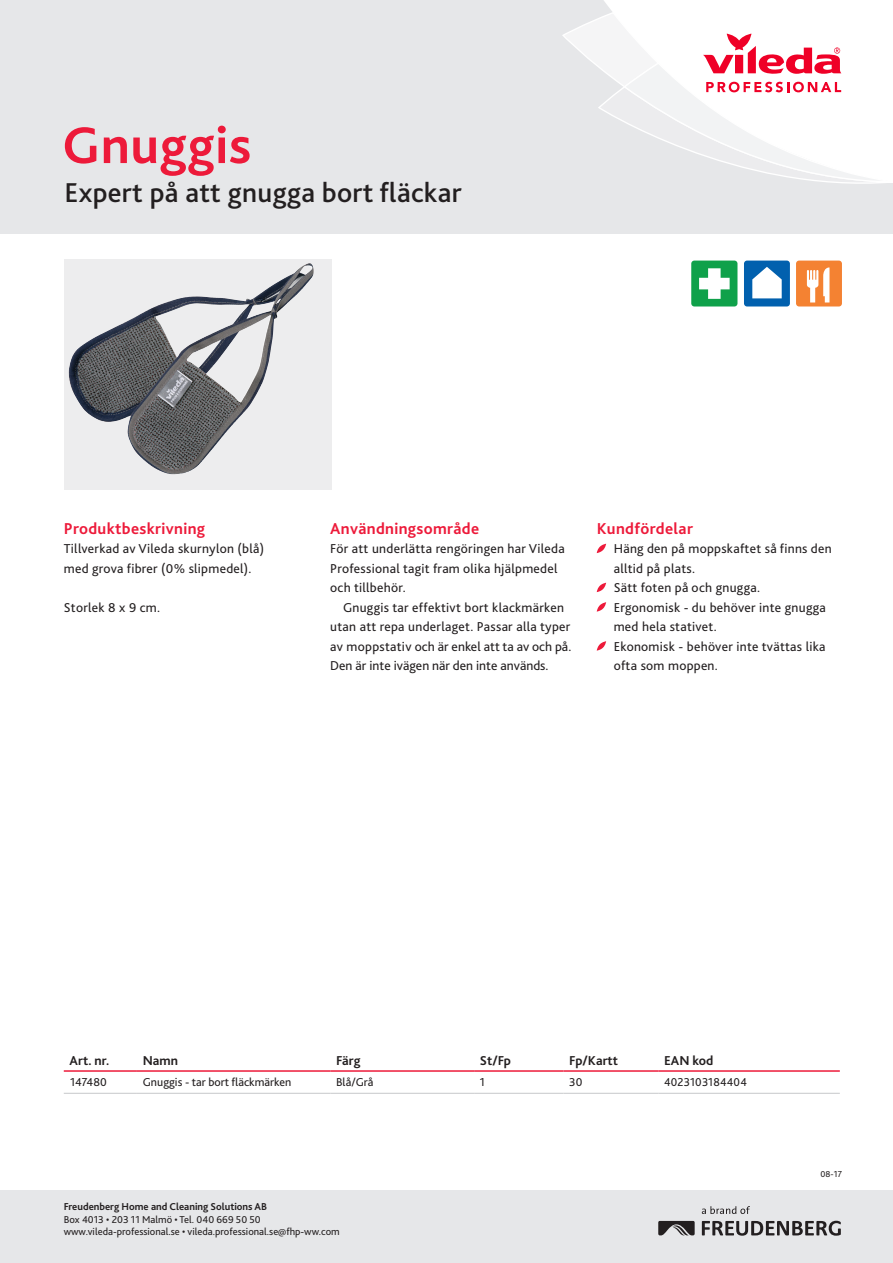
<style>
.page{position:relative;width:893px;height:1263px;background:#fff}
.page>*{position:absolute;margin:0;border:0;box-sizing:border-box;transform-origin:0 0}
.Headline{font:700 54px "Bliss 2";letter-spacing:.01em;color:#ed1a3a}
.Subline{font:500 28.5px "Bliss 2";letter-spacing:.01em;color:#231f20}
.Copy_cross_heading{font:700 16.5px "Bliss 2";letter-spacing:.02em;color:#ed1a3a}
.Copy_text{font:13.5px/19.5px "Bliss 2";letter-spacing:.02em;color:#231f20}
.Bullet_wings{font:13.5px/19.5px "Bliss 2";letter-spacing:.02em;color:#231f20}
.Copy_text_Indent{font:13.5px/19.5px "Bliss 2";letter-spacing:.02em;color:#231f20}
.Tabell_rubrik{font:700 13.5px "Bliss 2";color:#231f20}
.Tabell_content{font:12px "Bliss 2";color:#231f20}
.Tabell_content-2{font:12px "Bliss 2";letter-spacing:.02em;color:#231f20}
.Footer_contact_detai{font:10.5px "Bliss 2";color:#231f20}
.Footer_contact_Viled{font:700 10.5px "Bliss 2";color:#231f20}
.t1{font:9px "Bliss 2";color:#231f20}
</style>
<div class="page">
<div style="left:0;top:0;width:893px;height:234px;background:#e6e7e9"></div>
<div style="left:0;top:1191px;width:893px;height:72px;background:#e6e7e9"></div>
<div style="left:604px;top:0;width:289px;height:11px;background:#fff"></div>
<svg style="left:562px;top:11px;width:331px;height:173px"></svg>
<svg style="left:702px;top:1221px;width:139px;height:15px"></svg>
<svg style="left:658px;top:1221px;width:37px;height:14px"></svg>
<svg style="left:702px;top:1206px;width:48px;height:8px"></svg>
<div style="left:744px;top:261px;width:46px;height:45px;background:#0160ae;border-radius:3px"></div>
<svg style="left:752px;top:267px;width:30px;height:31px"></svg>
<div style="left:796px;top:261px;width:46px;height:45px;background:#f48232;border-radius:3px"></div>
<svg style="left:807px;top:267px;width:22px;height:35px"></svg>
<div style="left:691px;top:261px;width:46px;height:45px;background:#0fa14a;border-radius:3px"></div>
<svg style="left:699px;top:268px;width:31px;height:31px"></svg>
<svg style="left:597px;top:544px;width:9px;height:9px"></svg>
<svg style="left:597px;top:583px;width:9px;height:9px"></svg>
<svg style="left:597px;top:602px;width:9px;height:10px"></svg>
<svg style="left:597px;top:641px;width:9px;height:10px"></svg>
<hr style="left:64px;top:1070px;width:73px;height:2px;background:#ed1a3a">
<hr style="left:137px;top:1070px;width:193px;height:2px;background:#ed1a3a">
<hr style="left:330px;top:1070px;width:144px;height:2px;background:#ed1a3a">
<hr style="left:474px;top:1070px;width:89px;height:2px;background:#ed1a3a">
<hr style="left:563px;top:1070px;width:95px;height:2px;background:#ed1a3a">
<hr style="left:658px;top:1070px;width:182px;height:2px;background:#ed1a3a">
<hr style="left:64px;top:1093px;width:73px;height:1px;background:#c7c8ca">
<hr style="left:330px;top:1093px;width:144px;height:1px;background:#c7c8ca">
<hr style="left:474px;top:1093px;width:89px;height:1px;background:#c7c8ca">
<hr style="left:563px;top:1093px;width:95px;height:1px;background:#c7c8ca">
<hr style="left:658px;top:1093px;width:182px;height:1px;background:#c7c8ca">
<hr style="left:137px;top:1093px;width:193px;height:1px;background:#c7c8ca">
<svg style="left:64px;top:259px;width:268px;height:231px;background:#bbbbbd"></svg>
<img style="left:199px;top:263px;width:110px;height:38px">
<p class="Headline" style="left:62px;top:112px;width:191px">Gnuggis</p>
<p class="Subline" style="left:65px;top:175px;width:399px">Expert på att gnugga bort fläckar</p>
<p class="Copy_cross_heading" style="left:64px;top:518px;width:143px">Produktbeskrivning</p>
<p class="Copy_text" style="left:64px;top:539px;width:202px">Tillverkad av Vileda skurnylon (blå) med grova fibrer (0% slipmedel).</p>
<p class="Copy_text" style="left:64px;top:597px;width:98px">Storlek 8 x 9 cm.</p>
<p class="Copy_cross_heading" style="left:330px;top:518px;width:151px">Användningsområde</p>
<p class="Copy_text" style="left:330px;top:539px;width:236px">För att underlätta rengöringen har Vileda<br>Professional tagit fram olika hjälpmedel och tillbehör.</p>
<p class="Copy_text_Indent" style="left:330px;top:597px;width:243px;text-indent:13px">Gnuggis tar effektivt bort klackmärken utan att repa underlaget. Passar alla typer av moppstativ och är enkel att ta av och på.<br>Den är inte ivägen när den inte används.</p>
<p class="Copy_cross_heading" style="left:597px;top:518px;width:98px">Kundfördelar</p>
<p class="Bullet_wings" style="left:614px;top:539px;width:219px">Häng den på moppskaftet så finns den alltid på plats.</p>
<p class="Bullet_wings" style="left:614px;top:578px;width:148px">Sätt foten på och gnugga.</p>
<p class="Bullet_wings" style="left:614px;top:597px;width:214px">Ergonomisk - du behöver inte gnugga med hela stativet.</p>
<p class="Bullet_wings" style="left:614px;top:636px;width:213px">Ekonomisk - behöver inte tvättas lika ofta som moppen.</p>
<p class="Tabell_rubrik" style="left:70px;top:1052px;width:41px">Art. nr.</p>
<p class="Tabell_rubrik" style="left:143px;top:1052px;width:37px">Namn</p>
<p class="Tabell_rubrik" style="left:336px;top:1052px;width:26px">Färg</p>
<p class="Tabell_rubrik" style="left:480px;top:1052px;width:33px">St/Fp</p>
<p class="Tabell_rubrik" style="left:569px;top:1052px;width:50px">Fp/Kartt</p>
<p class="Tabell_rubrik" style="left:664px;top:1052px;width:51px">EAN kod</p>
<p class="Tabell_content" style="left:70px;top:1075px;width:38px">147480</p>
<p class="Tabell_content" style="left:143px;top:1075px;width:150px">Gnuggis - tar bort fläckmärken</p>
<p class="Tabell_content" style="left:336px;top:1075px;width:39px">Blå/Grå</p>
<p class="Tabell_content" style="left:480px;top:1075px;width:7px">1</p>
<p class="Tabell_content" style="left:569px;top:1075px;width:15px">30</p>
<p class="Tabell_content-2" style="left:664px;top:1075px;width:84px">4023103184404</p>
<p class="Footer_contact_Viled" style="left:64px;top:1200px;width:205px">Freudenberg Home and Cleaning Solutions AB</p>
<p class="Footer_contact_detai" style="left:64px;top:1212px;width:199px">Box 4013 • 203 11 Malmö • Tel. 040 669 50 50</p>
<p class="Footer_contact_detai" style="left:64px;top:1225px;width:277px">www.vileda-professional.se • vileda.professional.se@fhp-ww.com</p>
<p class="t1" style="left:821px;top:1168px;width:23px">08-17</p>
</div>
